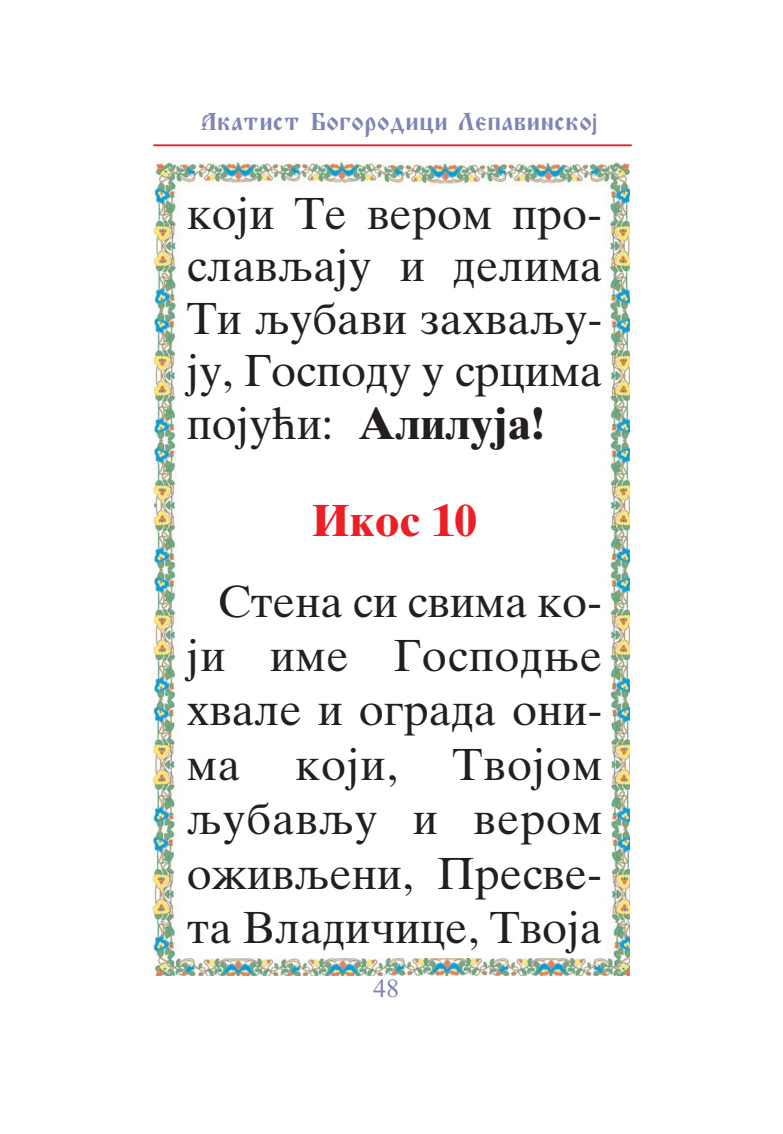
<style>
.page{position:relative;width:783px;height:1134px;background:#fff}
.page>*{position:absolute;margin:0;border:0;box-sizing:border-box;transform-origin:0 0}
.t1{font:45px/54.3px "Times Ten Cyrillic Upright";color:#231f20;text-align:justify}
.t2{font:700 45px/97.5px "Times Ten Cyrillic";color:#231f20}
.t3{font:30px "Studenica";letter-spacing:.015em;color:#7f84b6}
.t4{font:26.25px "Times New Roman";color:#7f84b6}
.s1{font-family:"Hlevetica";font-weight:700;font-size:22.5px}
.s2{font-family:"Times Ten Cyrillic Upright";font-weight:400}
.s3{color:#ed1e25}
</style>
<div class="page">
<img style="left:151px;top:162px;width:479px;height:813px">
<div style="left:183px;top:189px;width:423px;height:769px;background:#fff"></div>
<hr style="left:153px;top:144px;width:479px;height:2px;background:#ed1e25">
<p class="t3" style="left:201px;top:102px;width:398px">Akatist Bogorodiqi Lepavinsko<span class="s1">j</span></p>
<p class="t1" style="left:187px;top:187px;width:417px;line-height:52.5px">koji Te verom pro&shy;slavwaju i delima Ti wubavi zahvawu&shy;ju, Gospodu u srcima</p>
<p class="t2" style="left:312px;top:374px;width:235px;text-indent:-125px"><span class="s2">pojuÊi:</span> Aliluja!<br><span class="s3">Ikos 10</span></p>
<p class="t1" style="left:187px;top:574px;width:417px;text-indent:31px">Stena si svima ko&shy;ji ime Gospodqe hvale i ograda oni&shy;ma koji, Tvojom wubavwu i verom oæivweni, Presve&shy;ta VladiËice, Tvoja</p>
<p class="t4" style="left:373px;top:979px;width:28px">48</p>
</div>
